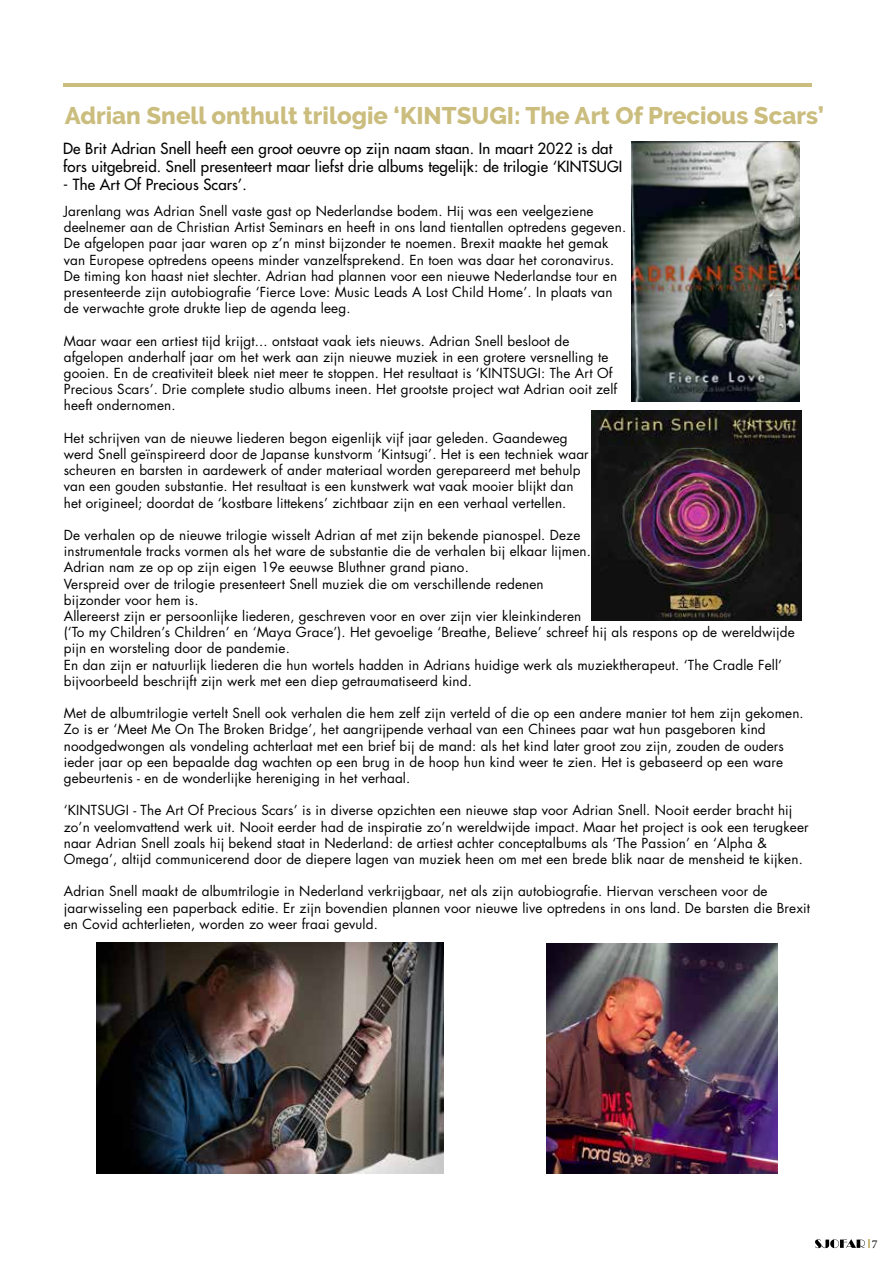
<style>
.page{position:relative;width:893px;height:1263px;background:#fff}
.page>*{position:absolute;margin:0;border:0;box-sizing:border-box;transform-origin:0 0}
.t1{font:800 24px "Raleway";color:#cbbd7e}
.t2{font:500 15px/18px "Futura Std";letter-spacing:.01em;color:#000}
.t3{font:13.5px/16.2px "Futura Std";letter-spacing:.01em;color:#000}
.t4{font:12px "Minion Pro";color:#000}
</style>
<div class="page">
<svg style="left:815px;top:1239px;width:55px;height:9px"></svg>
<hr style="left:64px;top:83px;width:748px;height:3px;background:#cbbd7e">
<img style="left:591px;top:410px;width:210px;height:211px">
<img style="left:97px;top:943px;width:346px;height:231px">
<img style="left:547px;top:943px;width:231px;height:231px">
<img style="left:631px;top:141px;width:169px;height:261px">
<h1 class="t1" style="left:65px;top:102px;width:761px">Adrian Snell onthult trilogie ‘KINTSUGI: The Art Of Precious Scars’</h1>
<p class="t2" style="left:63px;top:139px;width:561px">De Brit Adrian Snell heeft een groot oeuvre op zijn naam staan. In maart 2022 is dat fors uitgebreid. Snell presenteert maar liefst drie albums tegelijk: de trilogie ‘KINTSUGI</p>
<p class="t2" style="left:63px;top:175px;width:185px">- The Art Of Precious Scars’.</p>
<p class="t3" style="left:64px;top:203px;width:564px">Jarenlang was Adrian Snell vaste gast op Nederlandse bodem. Hij was een veelgeziene deelnemer aan de Christian Artist Seminars en heeft in ons land tientallen optredens gegeven.<br>De afgelopen paar jaar waren op z’n minst bijzonder te noemen. Brexit maakte het gemak van Europese optredens opeens minder vanzelfsprekend. En toen was daar het coronavirus.<br>De timing kon haast niet slechter. Adrian had plannen voor een nieuwe Nederlandse tour en presenteerde zijn autobiografie ‘Fierce Love: Music Leads A Lost Child Home’. In plaats van de verwachte grote drukte liep de agenda leeg.</p>
<p class="t3" style="left:64px;top:333px;width:555px">Maar waar een artiest tijd krijgt... ontstaat vaak iets nieuws. Adrian Snell besloot de afgelopen anderhalf jaar om het werk aan zijn nieuwe muziek in een grotere versnelling te gooien. En de creativiteit bleek niet meer te stoppen. Het resultaat is ‘KINTSUGI: The Art Of Precious Scars’. Drie complete studio albums ineen. Het grootste project wat Adrian ooit zelf heeft ondernomen.</p>
<p class="t3" style="left:64px;top:430px;width:526px">Het schrijven van de nieuwe liederen begon eigenlijk vijf jaar geleden. Gaandeweg werd Snell geïnspireerd door de Japanse kunstvorm ‘Kintsugi’. Het is een techniek waar scheuren en barsten in aardewerk of ander materiaal worden gerepareerd met behulp van een gouden substantie. Het resultaat is een kunstwerk wat vaak mooier blijkt dan het origineel; doordat de ‘kostbare littekens’ zichtbaar zijn en een verhaal vertellen.</p>
<p class="t3" style="left:64px;top:527px;width:732px">De verhalen op de nieuwe trilogie wisselt Adrian af met zijn bekende pianospel. Deze<br>instrumentale tracks vormen als het ware de substantie die de verhalen bij elkaar lijmen.<br>Adrian nam ze op op zijn eigen 19e eeuwse Bluthner grand piano.<br>Verspreid over de trilogie presenteert Snell muziek die om verschillende redenen<br>bijzonder voor hem is.<br>Allereerst zijn er persoonlijke liederen, geschreven voor en over zijn vier kleinkinderen<br>(‘To my Children’s Children’ en ‘Maya Grace’). Het gevoelige ‘Breathe, Believe’ schreef hij als respons op de wereldwijde pijn en worsteling door de pandemie.<br>En dan zijn er natuurlijk liederen die hun wortels hadden in Adrians huidige werk als muziektherapeut. ‘The Cradle Fell’ bijvoorbeeld beschrijft zijn werk met een diep getraumatiseerd kind.</p>
<p class="t3" style="left:64px;top:705px;width:741px">Met de albumtrilogie vertelt Snell ook verhalen die hem zelf zijn verteld of die op een andere manier tot hem zijn gekomen.<br>Zo is er ‘Meet Me On The Broken Bridge’, het aangrijpende verhaal van een Chinees paar wat hun pasgeboren kind noodgedwongen als vondeling achterlaat met een brief bij de mand: als het kind later groot zou zijn, zouden de ouders ieder jaar op een bepaalde dag wachten op een brug in de hoop hun kind weer te zien. Het is gebaseerd op een ware gebeurtenis - en de wonderlijke hereniging in het verhaal.</p>
<p class="t3" style="left:64px;top:802px;width:746px">‘KINTSUGI - The Art Of Precious Scars’ is in diverse opzichten een nieuwe stap voor Adrian Snell. Nooit eerder bracht hij zo’n veelomvattend werk uit. Nooit eerder had de inspiratie zo’n wereldwijde impact. Maar het project is ook een terugkeer naar Adrian Snell zoals hij bekend staat in Nederland: de artiest achter conceptalbums als ‘The Passion’ en ‘Alpha &amp; Omega’, altijd communicerend door de diepere lagen van muziek heen om met een brede blik naar de mensheid te kijken.</p>
<p class="t3" style="left:64px;top:883px;width:748px">Adrian Snell maakt de albumtrilogie in Nederland verkrijgbaar, net als zijn autobiografie. Hiervan verscheen voor de jaarwisseling een paperback editie. Er zijn bovendien plannen voor nieuwe live optredens in ons land. De barsten die Brexit en Covid achterlieten, worden zo weer fraai gevuld.</p>
<p class="t4" style="left:872px;top:1236px;width:7px">7</p>
</div>
